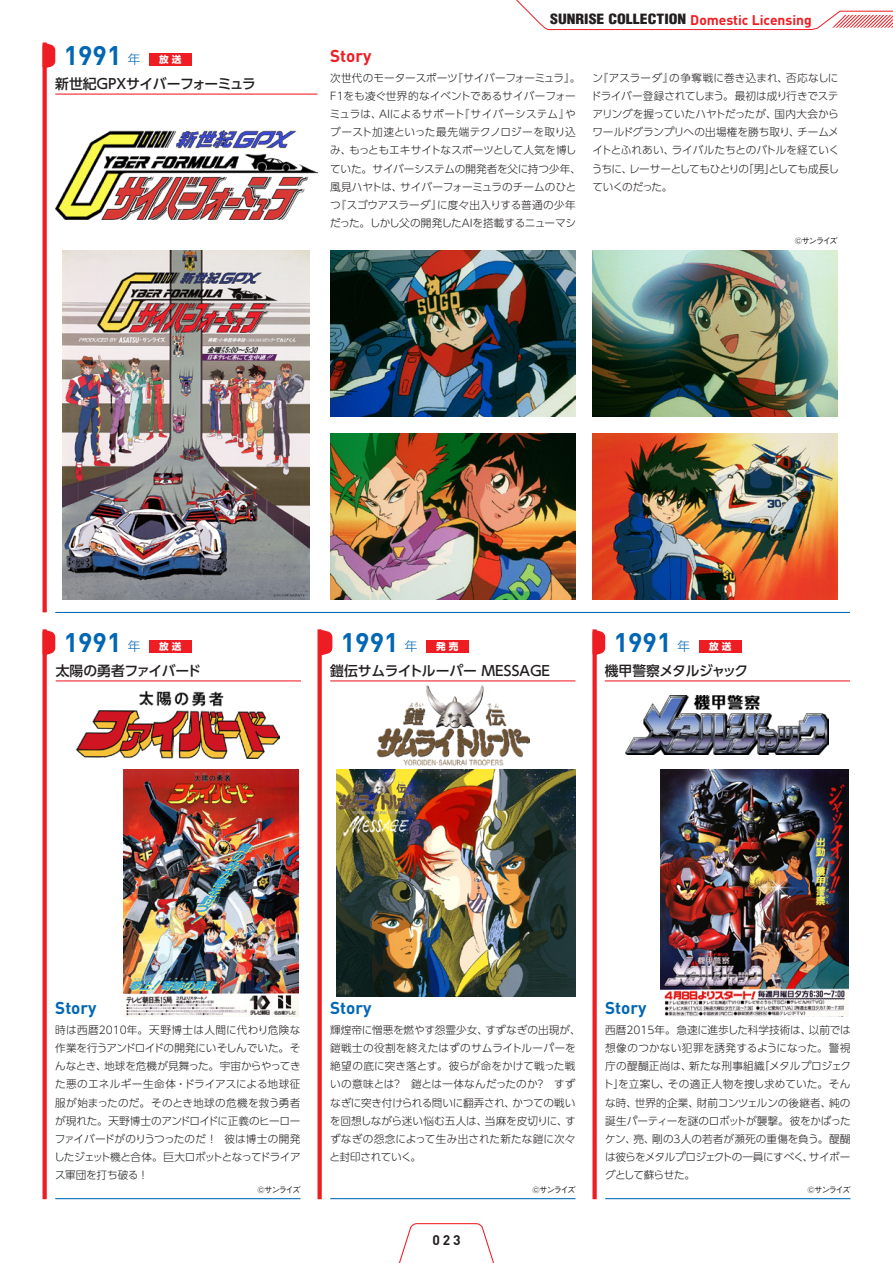
<style>
.page{position:relative;width:893px;height:1263px;background:#fff}
.page>*{position:absolute;margin:0;border:0;box-sizing:border-box;transform-origin:0 0}
.t1{font:700 26.55px "DINOT";color:#0166b3}
.t2{font:700 16.95px "DINOT";color:#0166b3}
.t3{font:700 16.95px "DINOT";color:#ee1d23}
.t4{font:900 condensed 13.8px "Helvetica LT Std";color:#231f20;scale:1.14 1}
.t5{font:500 13.8px "UD Shin Go Pro";letter-spacing:-.06em;color:#231f20}
.t6{font:500 13.8px "UD Shin Go Pro";letter-spacing:-.085em;color:#231f20}
.t7{font:500 13.8px "UD Shin Go Pro";letter-spacing:-.02em;color:#231f20}
.t8{font:500 13.8px "UD Shin Go Pro";letter-spacing:-.04em;color:#231f20}
.t9{font:700 13.8px "DINOT";color:#231f20}
.t10{font:300 10.65px/18px "UD Shin Go Pro";letter-spacing:-.01em;color:#231f20;text-align:justify}
.t11{font:700 9.6px "UD Shin Go Pro";color:#fff}
.t12{font:500 8.55px "Gothic BBB Pr 5";letter-spacing:-.175em;color:#231f20}
.s1{font-family:"UD Shin Go Pro";font-weight:300;font-size:12.75px}
.s2{font-family:"DINOT";font-weight:700;font-stretch:normal;color:#ee1d23}
</style>
<div class="page">
<svg style="left:399px;top:1223px;width:95px;height:40px"></svg>
<svg style="left:516px;top:0;width:377px;height:30px"></svg>
<hr style="left:55px;top:612px;width:795px;height:1px;background:#0166b3">
<hr style="left:55px;top:1198px;width:245px;height:1px;background:#0166b3">
<hr style="left:605px;top:1198px;width:245px;height:1px;background:#0166b3">
<hr style="left:330px;top:1198px;width:245px;height:1px;background:#0166b3">
<img style="left:77px;top:692px;width:203px;height:66px">
<img style="left:376px;top:685px;width:153px;height:81px">
<img style="left:626px;top:696px;width:203px;height:59px">
<img style="left:124px;top:770px;width:175px;height:246px">
<img style="left:336px;top:770px;width:239px;height:226px">
<img style="left:661px;top:770px;width:188px;height:246px">
<img style="left:55px;top:130px;width:262px;height:89px">
<img style="left:63px;top:251px;width:247px;height:348px">
<hr style="left:55px;top:94px;width:262px;height:1px;background:#ee1d23">
<div style="left:149px;top:53px;width:42px;height:13px;background:#ee1d23"></div>
<img style="left:330px;top:251px;width:245px;height:166px">
<img style="left:592px;top:251px;width:246px;height:166px">
<img style="left:330px;top:434px;width:245px;height:166px">
<img style="left:592px;top:434px;width:245px;height:166px">
<svg style="left:43px;top:69px;width:4px;height:543px;background:#ee292f"></svg>
<svg style="left:43px;top:629px;width:4px;height:570px;background:#ee292f"></svg>
<div style="left:317px;top:629px;width:5px;height:570px;background:#ee1d23"></div>
<div style="left:592px;top:629px;width:5px;height:570px;background:#ee1d23"></div>
<hr style="left:56px;top:680px;width:245px;height:1px;background:#ee1d23">
<hr style="left:330px;top:680px;width:245px;height:1px;background:#ee1d23">
<hr style="left:605px;top:680px;width:245px;height:1px;background:#ee1d23">
<div style="left:149px;top:640px;width:42px;height:13px;background:#ee1d23"></div>
<div style="left:426px;top:640px;width:43px;height:13px;background:#ee1d23"></div>
<div style="left:699px;top:640px;width:42px;height:13px;background:#ee1d23"></div>
<svg style="left:43px;top:43px;width:12px;height:26px"></svg>
<svg style="left:43px;top:630px;width:12px;height:25px"></svg>
<svg style="left:321px;top:630px;width:11px;height:25px"></svg>
<svg style="left:592px;top:630px;width:13px;height:25px"></svg>
<h1 class="t1" style="left:64px;top:38px;width:78px">1991 <span class="s1">年</span></h1>
<p class="t11" style="left:159px;top:52px;width:24px">放 送</p>
<p class="t6" style="left:55px;top:72px;width:202px">新世紀ＧＰＸサイバーフォーミュラ</p>
<h2 class="t3" style="left:330px;top:45px;width:43px">Story</h2>
<p class="t4" style="left:550px;top:10px;width:231px">SUNRISE COLLECTION <span class="s2">Domestic Licensing</span></p>
<p class="t10" style="left:330px;top:69px;width:253px;text-align:left">次世代のモータースポーツ『サイバーフォーミュラ』。<br>F1をも凌ぐ世界的なイベントであるサイバーフォーミュラは、AIによるサポート『サイバーシステム』やブースト加速といった最先端テクノロジーを取り込み、もっともエキサイトなスポーツとして人気を博していた。サイバーシステムの開発者を父に持つ少年、風見ハヤトは、サイバーフォーミュラのチームのひとつ『スゴウアスラーダ』に度々出入りする普通の少年だった。しかし父の開発したAIを搭載するニューマシ</p>
<p class="t10" style="left:591px;top:69px;width:250px">ン『アスラーダ』の争奪戦に巻き込まれ、否応なしにドライバー登録されてしまう。最初は成り行きでステアリングを握っていたハヤトだったが、国内大会からワールドグランプリへの出場権を勝ち取り、チームメイトとふれあい、ライバルたちとのバトルを経ていくうちに、レーサーとしてもひとりの「男」としても成長していくのだった。</p>
<p class="t12" style="left:795px;top:233px;width:45px">©サンライズ</p>
<h1 class="t1" style="left:64px;top:625px;width:78px">1991 <span class="s1">年</span></h1>
<p class="t11" style="left:159px;top:638px;width:24px">放 送</p>
<h1 class="t1" style="left:341px;top:625px;width:78px">1991 <span class="s1">年</span></h1>
<p class="t11" style="left:436px;top:638px;width:24px">発 売</p>
<h1 class="t1" style="left:614px;top:625px;width:78px">1991 <span class="s1">年</span></h1>
<p class="t11" style="left:709px;top:638px;width:24px">放 送</p>
<p class="t7" style="left:56px;top:659px;width:147px">太陽の勇者ファイバード</p>
<p class="t5" style="left:330px;top:659px;width:224px">鎧伝サムライトルーパー ＭＥＳＳＡＧＥ</p>
<p class="t8" style="left:605px;top:659px;width:145px">機甲警察メタルジャック</p>
<h2 class="t2" style="left:55px;top:997px;width:43px">Story</h2>
<h2 class="t2" style="left:330px;top:997px;width:43px">Story</h2>
<h2 class="t2" style="left:605px;top:997px;width:43px">Story</h2>
<p class="t10" style="left:54px;top:1021px;width:248px">時は西暦2010年。天野博士は人間に代わり危険な作業を行うアンドロイドの開発にいそしんでいた。そんなとき、地球を危機が見舞った。宇宙からやってきた悪のエネルギー生命体・ドライアスによる地球征服が始まったのだ。そのとき地球の危機を救う勇者が現れた。天野博士のアンドロイドに正義のヒーローファイバードがのりうつったのだ ！　彼は博士の開発したジェット機と合体。巨大ロボットとなってドライアス軍団を打ち破る ！</p>
<p class="t10" style="left:330px;top:1021px;width:253px;text-align:left">輝煌帝に憎悪を燃やす怨霊少女、すずなぎの出現が、鎧戦士の役割を終えたはずのサムライトルーパーを絶望の底に突き落とす。彼らが命をかけて戦った戦いの意味とは？　鎧とは一体なんだったのか？　すずなぎに突き付けられる問いに翻弄され、かつての戦いを回想しながら迷い悩む五人は、当麻を皮切りに、すずなぎの怨念によって生み出された新たな鎧に次々と封印されていく。</p>
<p class="t10" style="left:603px;top:1021px;width:249px">西暦2015年。急速に進歩した科学技術は、以前では想像のつかない犯罪を誘発するようになった。警視庁の醍醐正尚は、新たな刑事組織「メタルプロジェクト」を立案し、その適正人物を捜し求めていた。そんな時、世界的企業、財前コンツェルンの後継者、純の誕生パーティーを謎のロボットが襲撃。彼をかばったケン、亮、剛の3人の若者が瀕死の重傷を負う。醍醐は彼らをメタルプロジェクトの一員にすべく、サイボーグとして蘇らせた。</p>
<p class="t12" style="left:257px;top:1183px;width:45px">©サンライズ</p>
<p class="t12" style="left:532px;top:1183px;width:45px">©サンライズ</p>
<p class="t12" style="left:807px;top:1183px;width:45px">©サンライズ</p>
<p class="t9" style="left:432px;top:1231px;width:30px">023</p>
</div>
